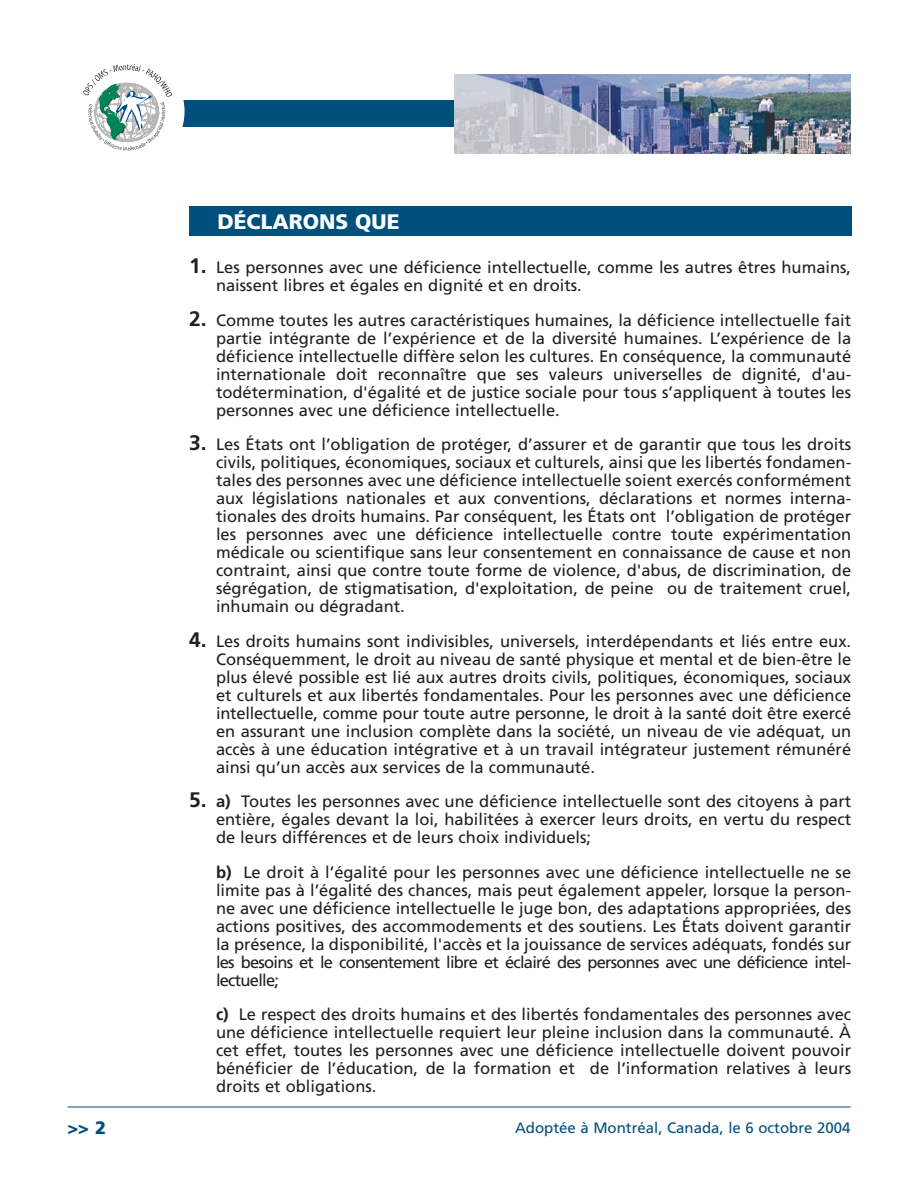
<style>
.page{position:relative;width:918px;height:1188px;background:#fff}
.page>*{position:absolute;margin:0;border:0;box-sizing:border-box;transform-origin:0 0}
.t1{font:900 21px "Frutiger";color:#fff}
.t2{font:900 18px "Frutiger";color:#00507e}
.t3{font:16.5px/18px "Frutiger";color:#231f20;text-align:justify}
.t4{font:15px "Frutiger";color:#00507e}
.s1{font-weight:700;font-size:21px}
.s2{font-weight:700}
</style>
<div class="page">
<div style="left:114px;top:101px;width:736px;height:26px;background:#00507e"></div>
<div style="left:70px;top:54px;width:115px;height:115px;background:#fff;border-radius:50%"></div>
<svg style="left:83px;top:64px;width:89px;height:86px"></svg>
<img style="left:454px;top:75px;width:396px;height:78px">
<hr style="left:68px;top:1107px;width:782px;height:1px;background:#00507e">
<div style="left:189px;top:207px;width:662px;height:29px;background:#00507e"></div>
<p class="t1" style="left:218px;top:213px;width:184px">DÉCLARONS QUE</p>
<p class="t3" style="left:216px;top:260px;width:637px;text-indent:-27px"><span class="s1">1.</span> Les personnes avec une déficience intellectuelle, comme les autres êtres humains, naissent libres et égales en dignité et en droits.</p>
<p class="t3" style="left:216px;top:312px;width:637px;text-indent:-27px"><span class="s1">2.</span> Comme toutes les autres caractéristiques humaines, la déficience intellectuelle fait partie intégrante de l’expérience et de la diversité humaines. L’expérience de la déficience intellectuelle diffère selon les cultures. En conséquence, la communauté internationale doit reconnaître que ses valeurs universelles de dignité, d'au&shy;todétermination, d'égalité et de justice sociale pour tous s’appliquent à toutes les personnes avec une déficience intellectuelle.</p>
<p class="t3" style="left:216px;top:437px;width:637px;text-indent:-27px"><span class="s1">3.</span> Les États ont l’obligation de protéger, d’assurer et de garantir que tous les droits civils, politiques, économiques, sociaux et culturels, ainsi que les libertés fondamen&shy;tales des personnes avec une déficience intellectuelle soient exercés conformément aux législations nationales et aux conventions, déclarations et normes interna&shy;tionales des droits humains. Par conséquent, les États ont l’obligation de protéger les personnes avec une déficience intellectuelle contre toute expérimentation médicale ou scientifique sans leur consentement en connaissance de cause et non contraint, ainsi que contre toute forme de violence, d'abus, de discrimination, de ségrégation, de stigmatisation, d'exploitation, de peine ou de traitement cruel, inhumain ou dégradant.</p>
<p class="t3" style="left:216px;top:633px;width:637px;text-indent:-27px"><span class="s1">4.</span> Les droits humains sont indivisibles, universels, interdépendants et liés entre eux.<br>Conséquemment, le droit au niveau de santé physique et mental et de bien-être le plus élevé possible est lié aux autres droits civils, politiques, économiques, sociaux et culturels et aux libertés fondamentales. Pour les personnes avec une déficience intellectuelle, comme pour toute autre personne, le droit à la santé doit être exercé en assurant une inclusion complète dans la société, un niveau de vie adéquat, un accès à une éducation intégrative et à un travail intégrateur justement rémunéré ainsi qu’un accès aux services de la communauté.</p>
<p class="t3" style="left:216px;top:794px;width:637px;text-indent:-27px"><span class="s1">5.</span> <span class="s2">a)</span> Toutes les personnes avec une déficience intellectuelle sont des citoyens à part entière, égales devant la loi, habilitées à exercer leurs droits, en vertu du respect de leurs différences et de leurs choix individuels;</p>
<p class="t3" style="left:216px;top:864px;width:637px"><span class="s2">b)</span> Le droit à l’égalité pour les personnes avec une déficience intellectuelle ne se limite pas à l’égalité des chances, mais peut également appeler, lorsque la person&shy;ne avec une déficience intellectuelle le juge bon, des adaptations appropriées, des actions positives, des accommodements et des soutiens. Les États doivent garantir la présence, la disponibilité, l'accès et la jouissance de services adéquats, fondés sur les besoins et le consentement libre et éclairé des personnes avec une déficience intel&shy;lectuelle;</p>
<p class="t3" style="left:216px;top:1007px;width:637px"><span class="s2">c)</span> Le respect des droits humains et des libertés fondamentales des personnes avec une déficience intellectuelle requiert leur pleine inclusion dans la communauté. À cet effet, toutes les personnes avec une déficience intellectuelle doivent pouvoir bénéficier de l’éducation, de la formation et de l’information relatives à leurs droits et obligations.</p>
<p class="t2" style="left:67px;top:1120px;width:40px">&gt;&gt; 2</p>
<p class="t4" style="left:515px;top:1122px;width:337px">Adoptée à Montréal, Canada, le 6 octobre 2004</p>
</div>
